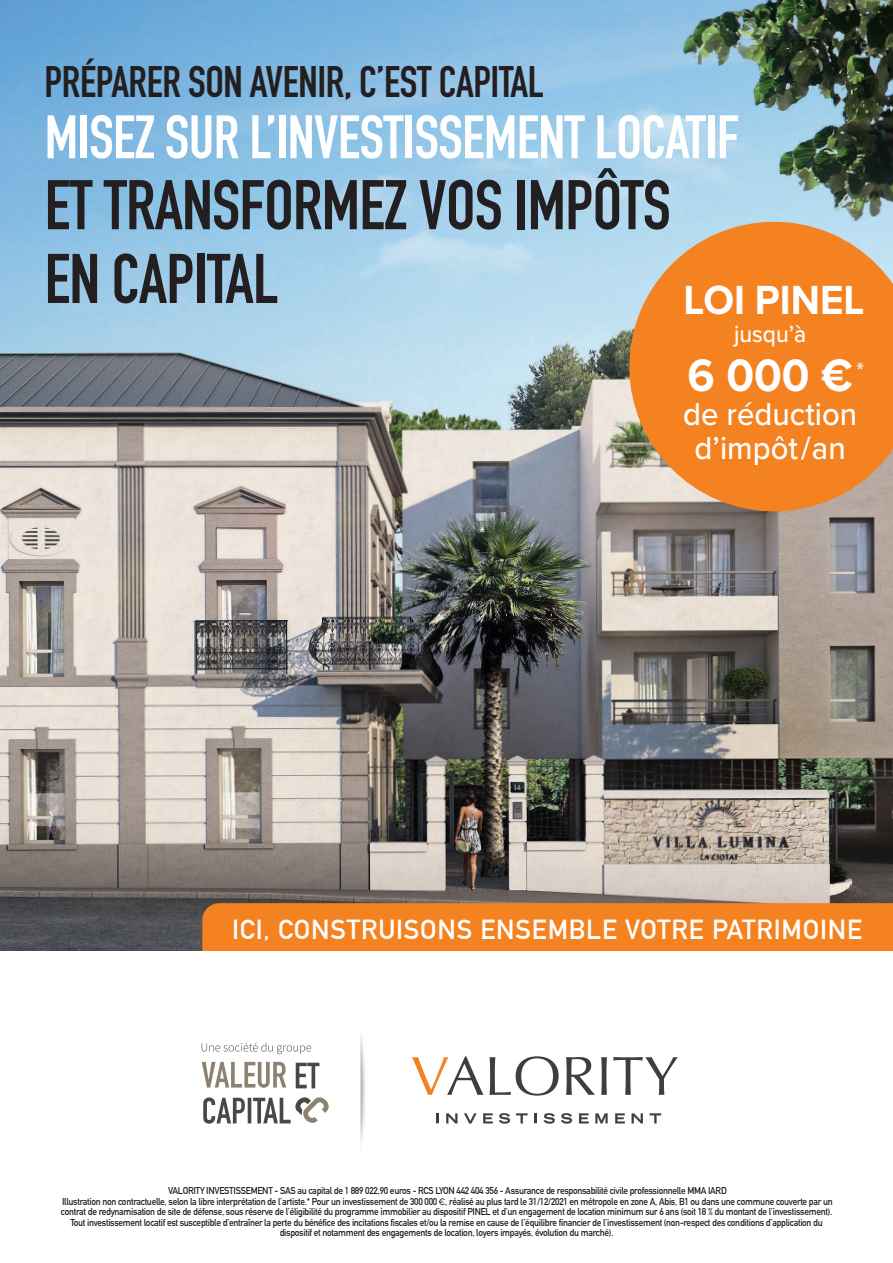
<style>
.page{position:relative;width:893px;height:1263px;background:#fff}
.page>*{position:absolute;margin:0;border:0;box-sizing:border-box;transform-origin:0 0}
.t1{font:700 69px/73.8px "DIN Condensed";letter-spacing:-.01em;color:#231f20}
.t2{font:700 60.3px "DIN Condensed";letter-spacing:-.01em;color:#fff}
.t3{font:700 47.1px "Proxima Nova";color:#fff;scale:.95 1}
.t4{font:700 43.5px "DIN Condensed";letter-spacing:-.01em;color:#231f20}
.t5{font:700 42.3px "Proxima Nova";color:#fff;scale:.95 1}
.t6{font:500 32.7px/33.8px "Proxima Nova";color:#fff;text-align:center;scale:.95 1}
.t7{font:700 27px "DIN Alternate";letter-spacing:.03em;color:#fff}
.t8{font:500 24px "Proxima Nova";color:#fff;scale:.95 1}
.t9{font:19.8px "Myriad Pro";color:#fff;scale:.95 1}
.t10{font:14.4px "Myriad Pro";color:#fff;scale:.95 1}
.t11{font:700 9.75px/10.5px "DIN Alternate";letter-spacing:-.03em;color:#231f20;text-align:center;scale:.95 1}
.s1{font-family:"Proxima Nova";font-weight:400}
</style>
<div class="page">
<svg style="left:202px;top:1042px;width:109px;height:12px"></svg>
<svg style="left:203px;top:1097px;width:126px;height:27px"></svg>
<svg style="left:296px;top:1063px;width:23px;height:25px"></svg>
<svg style="left:202px;top:1062px;width:84px;height:26px"></svg>
<img style="left:0;top:0;width:893px;height:951px">
<div style="left:202px;top:903px;width:691px;height:48px;background:#f58220"></div>
<img style="left:360px;top:1035px;width:5px;height:108px">
<svg style="left:412px;top:1056px;width:71px;height:39px"></svg>
<svg style="left:490px;top:1056px;width:69px;height:39px"></svg>
<svg style="left:566px;top:1057px;width:29px;height:38px"></svg>
<svg style="left:601px;top:1057px;width:6px;height:38px"></svg>
<svg style="left:613px;top:1057px;width:65px;height:38px"></svg>
<svg style="left:436px;top:1113px;width:2px;height:10px"></svg>
<svg style="left:446px;top:1113px;width:11px;height:10px"></svg>
<svg style="left:464px;top:1113px;width:13px;height:10px"></svg>
<svg style="left:483px;top:1113px;width:10px;height:10px"></svg>
<svg style="left:499px;top:1113px;width:11px;height:11px"></svg>
<svg style="left:516px;top:1113px;width:12px;height:10px"></svg>
<svg style="left:534px;top:1113px;width:3px;height:10px"></svg>
<svg style="left:544px;top:1113px;width:11px;height:11px"></svg>
<svg style="left:561px;top:1113px;width:11px;height:11px"></svg>
<svg style="left:579px;top:1113px;width:10px;height:10px"></svg>
<svg style="left:595px;top:1113px;width:13px;height:10px"></svg>
<svg style="left:615px;top:1113px;width:10px;height:10px"></svg>
<svg style="left:632px;top:1113px;width:11px;height:10px"></svg>
<svg style="left:650px;top:1113px;width:11px;height:10px"></svg>
<svg style="left:629px;top:222px;width:264px;height:289px;background:#ea8d3d"></svg>
<h3 class="t4" style="left:45px;top:52px;width:501px">PRÉPARER SON AVENIR, C’EST CAPITAL</h3>
<h2 class="t2" style="left:45px;top:97px;width:696px">MISEZ SUR L’INVESTISSEMENT LOCATIF</h2>
<h1 class="t1" style="left:45px;top:168px;width:628px">ET TRANSFORMEZ VOS IMPÔTS<br>EN CAPITAL</h1>
<h3 class="t5" style="left:684px;top:269px;width:192px">LOI PINEL</h3>
<h3 class="t8" style="left:734px;top:316px;width:77px">jusqu’à</h3>
<h3 class="t3" style="left:688px;top:341px;width:175px">6 000 €</h3>
<h3 class="t6" style="left:683px;top:396px;width:185px">de réduction d’impôt/an</h3>
<h3 class="t9" style="left:856px;top:357px;width:10px">*</h3>
<h3 class="t10" style="left:479px;top:524px;width:7px">*</h3>
<h3 class="t7" style="left:232px;top:909px;width:631px">ICI, CONSTRUISONS ENSEMBLE VOTRE PATRIMOINE</h3>
<p class="t11" style="left:61px;top:1185px;width:814px">VALORITY INVESTISSEMENT - SAS au capital de 1 889 022,90 euros - RCS LYON 442 404 356 - Assurance de responsabilité civile professionnelle MMA IARD<br>Illustration non contractuelle, selon la libre interprétation de l’artiste.* Pour un investissement de 300 000 <span class="s1">€</span>, réalisé au plus tard le 31/12/2021 en métropole en zone A, Abis, B1 ou dans une commune couverte par un contrat de redynamisation de site de défense, sous réserve de l’éligibilité du programme immobilier au dispositif PINEL et d’un engagement de location minimum sur 6 ans (soit 18 % du montant de l’investissement).<br>Tout investissement locatif est susceptible d’entraîner la perte du bénéfice des incitations fiscales et/ou la remise en cause de l’équilibre financier de l’investissement (non-respect des conditions d’application du dispositif et notamment des engagements de location, loyers impayés, évolution du marché).</p>
</div>
